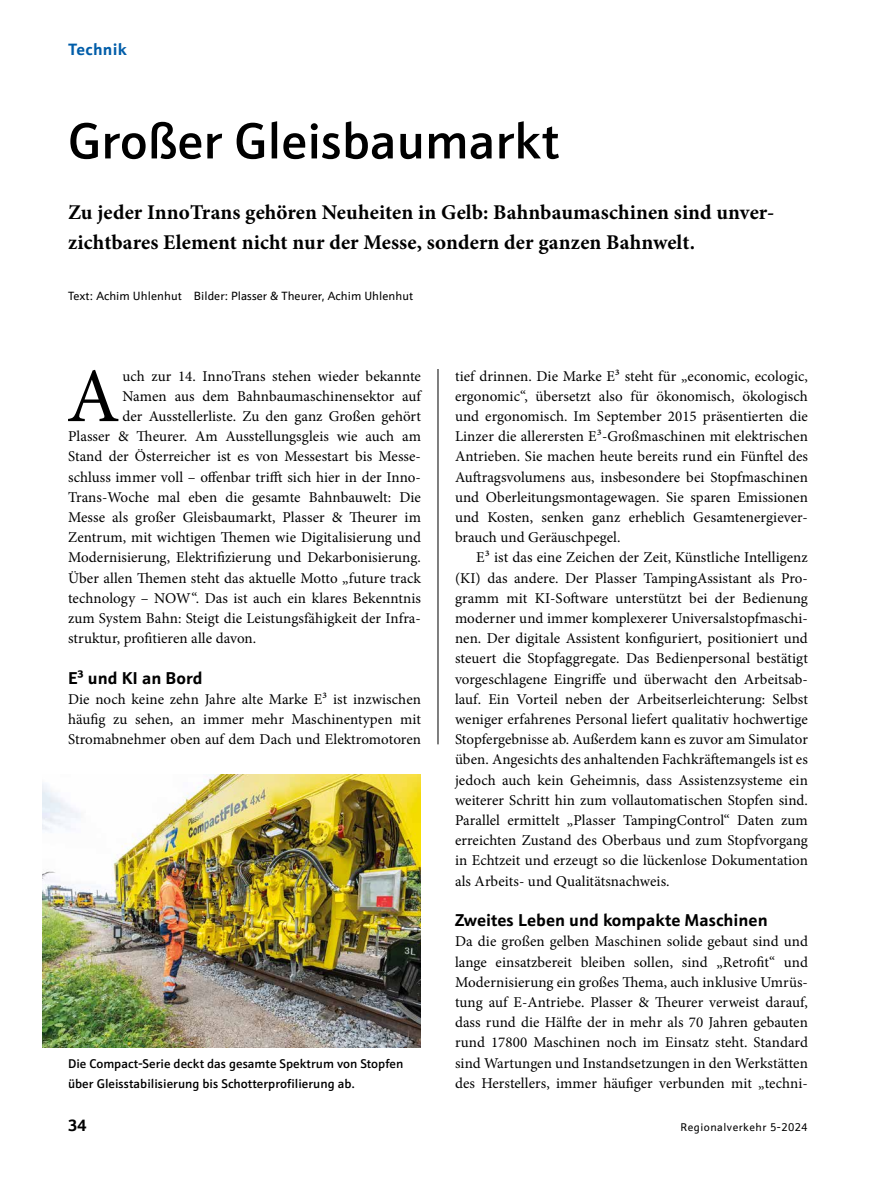
<style>
.page{position:relative;width:893px;height:1191px;background:#fff}
.page>*{position:absolute;margin:0;border:0;box-sizing:border-box;transform-origin:0 0}
.t1{font:77.1px "Minion Pro";color:#000}
.t2{font:500 51px "Schnebel Sans Pro";letter-spacing:-.005em;color:#000}
.t3{font:700 21px/30px "Minion Pro";letter-spacing:.005em;color:#000}
.t4{font:700 17.25px "Schnebel Sans Pro";color:#000}
.t5{font:700 16.5px "Schnebel Sans Pro";letter-spacing:.02em;color:#005da9}
.t6{font:700 16.5px "Schnebel Sans Pro";color:#000}
.t7{font:15px/20.2px "Minion Pro";letter-spacing:.005em;color:#000;text-align:justify}
.t8{font:500 12.75px/20.2px "Schnebel Sans Pro";color:#000}
.t9{font:12px "Schnebel Sans Pro";letter-spacing:.005em;color:#000}
.t10{font:11.25px "Schnebel Sans Pro";letter-spacing:.04em;color:#000}
</style>
<div class="page">
<hr style="left:438px;top:369px;width:1px;height:375px;background:#000">
<img style="left:43px;top:774px;width:378px;height:273px">
<p class="t5" style="left:68px;top:38px;width:60px">Technik</p>
<h2 class="t2" style="left:68px;top:108px;width:493px">Großer Gleisbaumarkt</h2>
<h3 class="t3" style="left:68px;top:197px;width:708px">Zu jeder InnoTrans gehören Neuheiten in Gelb: Bahnbaumaschinen sind unver&shy;zichtbares Element nicht nur der Messe, sondern der ganzen Bahnwelt.</h3>
<p class="t9" style="left:68px;top:288px;width:347px">Text: Achim Uhlenhut Bilder: Plasser &amp; Theurer, Achim Uhlenhut</p>
<h1 class="t1" style="left:66px;top:345px;width:55px">A</h1>
<p class="t7" style="left:122px;top:366px;width:300px">uch zur 14. InnoTrans stehen wieder bekannte</p>
<p class="t7" style="left:122px;top:386px;width:300px">Namen aus dem Bahnbaumaschinensektor auf</p>
<p class="t7" style="left:122px;top:406px;width:300px">der Ausstellerliste. Zu den ganz Großen gehört</p>
<p class="t7" style="left:68px;top:426px;width:354px">Plasser &amp; Theurer. Am Ausstellungsgleis wie auch am</p>
<p class="t7" style="left:68px;top:446px;width:354px">Stand der Österreicher ist es von Messestart bis Messe-</p>
<p class="t7" style="left:68px;top:467px;width:354px">schluss immer voll – offenbar trifft sich hier in der Inno-</p>
<p class="t7" style="left:68px;top:487px;width:354px">Trans-Woche mal eben die gesamte Bahnbauwelt: Die</p>
<p class="t7" style="left:68px;top:507px;width:354px">Messe als großer Gleisbaumarkt, Plasser &amp; Theurer im</p>
<p class="t7" style="left:68px;top:527px;width:354px">Zentrum, mit wichtigen Themen wie Digitalisierung und</p>
<p class="t7" style="left:68px;top:547px;width:354px">Modernisierung, Elektrifizierung und Dekarbonisierung.</p>
<p class="t7" style="left:68px;top:568px;width:354px">Über allen Themen steht das aktuelle Motto „future track</p>
<p class="t7" style="left:68px;top:588px;width:354px">technology – NOW“. Das ist auch ein klares Bekenntnis</p>
<p class="t7" style="left:68px;top:608px;width:354px">zum System Bahn: Steigt die Leistungsfähigkeit der Infra-</p>
<p class="t7" style="left:68px;top:628px;width:190px">struktur, profitieren alle davon.</p>
<p class="t4" style="left:68px;top:666px;width:136px">E³ und KI an Bord</p>
<p class="t7" style="left:68px;top:689px;width:354px">Die noch keine zehn Jahre alte Marke E³ ist inzwischen häufig zu sehen, an immer mehr Maschinentypen mit Stromabnehmer oben auf dem Dach und Elektromotoren</p>
<p class="t8" style="left:68px;top:1053px;width:337px">Die Compact-Serie deckt das gesamte Spektrum von Stopfen über Gleisstabilisierung bis Schotterprofilierung ab.</p>
<p class="t7" style="left:455px;top:366px;width:354px">tief drinnen. Die Marke E³ steht für „economic, ecologic, ergonomic“, übersetzt also für ökonomisch, ökologisch und ergonomisch. Im September 2015 präsentierten die Linzer die allerersten E³-Großmaschinen mit elektrischen Antrieben. Sie machen heute bereits rund ein Fünftel des Auftragsvolumens aus, insbesondere bei Stopfmaschinen und Oberleitungsmontagewagen. Sie sparen Emissionen und Kosten, senken ganz erheblich Gesamtenergiever&shy;brauch und Geräuschpegel.</p>
<p class="t7" style="left:455px;top:547px;width:354px;text-indent:21px">E³ ist das eine Zeichen der Zeit, Künstliche Intelligenz (KI) das andere. Der Plasser TampingAssistant als Pro&shy;gramm mit KI-Software unterstützt bei der Bedienung moderner und immer komplexerer Universalstopfmaschi&shy;nen. Der digitale Assistent konfiguriert, positioniert und steuert die Stopfaggregate. Das Bedienpersonal bestätigt vorgeschlagene Eingriffe und überwacht den Arbeitsab&shy;lauf. Ein Vorteil neben der Arbeitserleichterung: Selbst weniger erfahrenes Personal liefert qualitativ hochwertige Stopfergebnisse ab. Außerdem kann es zuvor am Simulator üben. Angesichts des anhaltenden Fachkräftemangels ist es jedoch auch kein Geheimnis, dass Assistenzsysteme ein weiterer Schritt hin zum vollautomatischen Stopfen sind.<br>Parallel ermittelt „Plasser TampingControl“ Daten zum erreichten Zustand des Oberbaus und zum Stopfvorgang in Echtzeit und erzeugt so die lückenlose Dokumentation als Arbeits- und Qualitätsnachweis.</p>
<p class="t4" style="left:455px;top:909px;width:314px">Zweites Leben und kompakte Maschinen</p>
<p class="t7" style="left:455px;top:931px;width:354px">Da die großen gelben Maschinen solide gebaut sind und lange einsatzbereit bleiben sollen, sind „Retrofit“ und Modernisierung ein großes Thema, auch inklusive Umrüs&shy;tung auf E-Antriebe. Plasser &amp; Theurer verweist darauf, dass rund die Hälfte der in mehr als 70 Jahren gebauten rund 17800 Maschinen noch im Einsatz steht. Standard sind Wartungen und Instandsetzungen in den Werkstätten des Herstellers, immer häufiger verbunden mit „techni-</p>
<p class="t6" style="left:68px;top:1114px;width:20px">34</p>
<p class="t10" style="left:681px;top:1119px;width:129px">Regionalverkehr 5-2024</p>
</div>
